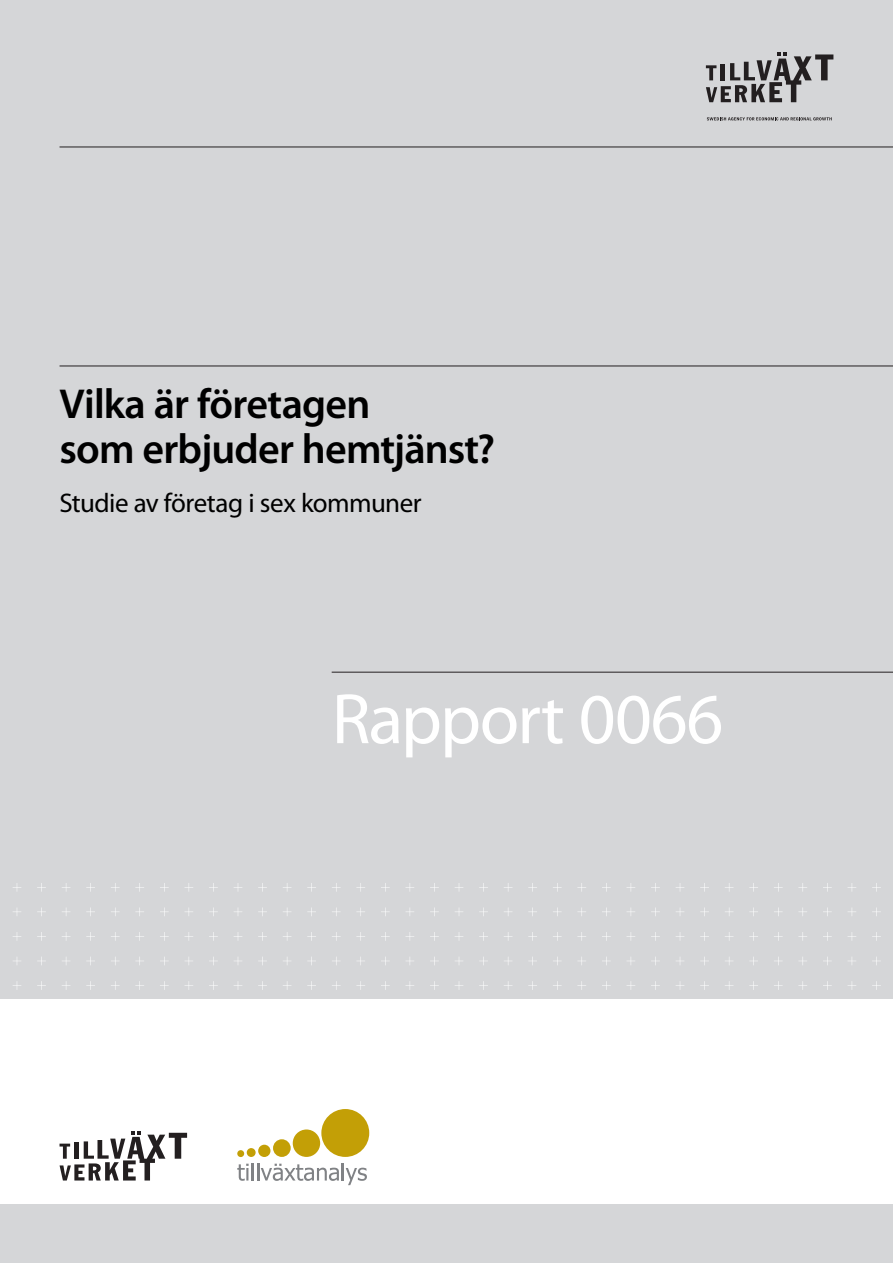
<style>
.page{position:relative;width:893px;height:1263px;background:#d5d6d8}
.page>*{position:absolute;margin:0;border:0;box-sizing:border-box;transform-origin:0 0}
.y_Rapport_Nr_Framsid{font:72px "Myriad Pro";letter-spacing:-.02em;color:#fff}
.y_Rapport_Titel{font:600 42px/45px "Myriad Pro";letter-spacing:-.02em;color:#000}
.y_Rapport_Undertitel{font:27px "Myriad Pro";letter-spacing:-.02em;color:#000}
</style>
<div class="page">
<div style="left:0;top:999px;width:893px;height:204px;background:#fff"></div>
<hr style="left:60px;top:147px;width:833px;height:1px;background:#231f20">
<hr style="left:60px;top:366px;width:833px;height:1px;background:#231f20">
<hr style="left:332px;top:672px;width:561px;height:1px;background:#231f20">
<svg style="left:706px;top:52px;width:127px;height:50px"></svg>
<svg style="left:707px;top:117px;width:125px;height:3px"></svg>
<svg style="left:13px;top:883px;width:868px;height:107px"></svg>
<svg style="left:60px;top:1131px;width:127px;height:49px"></svg>
<svg style="left:237px;top:1163px;width:130px;height:22px"></svg>
<div style="left:237px;top:1150px;width:7px;height:7px;background:#c39f06;border-radius:50%"></div>
<div style="left:247px;top:1148px;width:9px;height:9px;background:#c39f06;border-radius:50%"></div>
<div style="left:258px;top:1145px;width:12px;height:12px;background:#c39f06;border-radius:50%"></div>
<div style="left:273px;top:1139px;width:18px;height:18px;background:#c39f06;border-radius:50%"></div>
<div style="left:293px;top:1129px;width:27px;height:28px;background:#c39f06;border-radius:50%"></div>
<div style="left:321px;top:1109px;width:48px;height:48px;background:#c39f06;border-radius:50%"></div>
<p class="y_Rapport_Titel" style="left:60px;top:383px;width:437px">Vilka är företagen<br>som erbjuder hemtjänst?</p>
<p class="y_Rapport_Undertitel" style="left:60px;top:488px;width:364px">Studie av företag i sex kommuner</p>
<p class="y_Rapport_Nr_Framsid" style="left:332px;top:680px;width:393px">Rapport 0066</p>
</div>
